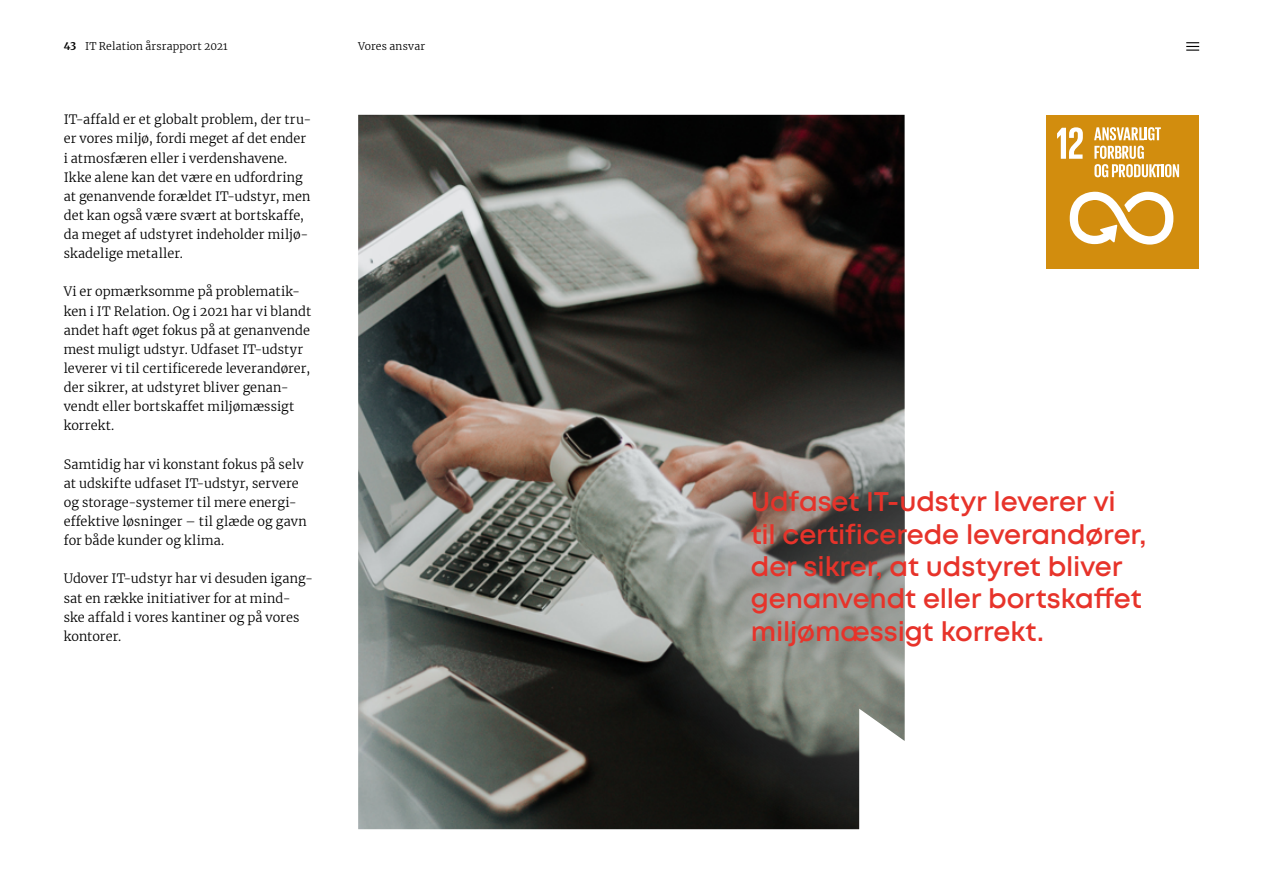
<style>
.page{position:relative;width:1263px;height:893px;background:#fff}
.page>*{position:absolute;margin:0;border:0;box-sizing:border-box;transform-origin:0 0}
.t1{font:600 27px/32.4px "Mont";letter-spacing:-.005em;color:#e7332a}
.t2{font:300 12.75px/19.2px "Merriweather";letter-spacing:.01em;color:#000}
.t3{font:300 10.5px "Merriweather";letter-spacing:.015em;color:#000}
.s1{font-weight:700}
</style>
<div class="page">
<img style="left:358px;top:115px;width:546px;height:714px">
<svg style="left:627px;top:324px;width:277px;height:505px;background:#464642"></svg>
<div style="left:1045px;top:115px;width:154px;height:154px;background:#d28d0e"></div>
<svg style="left:1057px;top:127px;width:26px;height:32px"></svg>
<svg style="left:1070px;top:192px;width:103px;height:53px"></svg>
<svg style="left:1094px;top:127px;width:67px;height:13px"></svg>
<svg style="left:1094px;top:146px;width:85px;height:31px"></svg>
<svg style="left:665px;top:400px;width:361px;height:302px;background:#85837d"></svg>
<div style="left:905px;top:115px;width:140px;height:628px;background:#fff"></div>
<svg style="left:1186px;top:42px;width:13px;height:9px"></svg>
<p class="t3" style="left:64px;top:39px;width:165px"><span class="s1">43</span> IT Relation årsrapport 2021</p>
<p class="t3" style="left:358px;top:39px;width:69px">Vores ansvar</p>
<p class="t2" style="left:64px;top:110px;width:249px">IT-affald er et globalt problem, der tru&shy;er vores miljø, fordi meget af det ender i atmosfæren eller i verdenshavene.<br>Ikke alene kan det være en udfordring at genanvende forældet IT-udstyr, men det kan også være svært at bortskaffe, da meget af udstyret indeholder miljø&shy;skadelige metaller.</p>
<p class="t2" style="left:64px;top:282px;width:249px">Vi er opmærksomme på problematik&shy;ken i IT Relation. Og i 2021 har vi blandt andet haft øget fokus på at genanvende mest muligt udstyr. Udfaset IT-udstyr leverer vi til certificerede leverandører, der sikrer, at udstyret bliver genan&shy;vendt eller bortskaffet miljømæssigt korrekt.</p>
<p class="t2" style="left:64px;top:454px;width:245px">Samtidig har vi konstant fokus på selv at udskifte udfaset IT-udstyr, servere og storage-systemer til mere energi&shy;effektive løsninger – til glæde og gavn for både kunder og klima.</p>
<p class="t2" style="left:64px;top:569px;width:251px">Udover IT-udstyr har vi desuden igang&shy;sat en række initiativer for at mind&shy;ske affald i vores kantiner og på vores kontorer.</p>
<h1 class="t1" style="left:751px;top:486px;width:397px">Udfaset IT-udstyr leverer vi til certificerede leverandører, der sikrer, at udstyret bliver genanvendt eller bortskaffet miljømæssigt korrekt.</h1>
</div>
